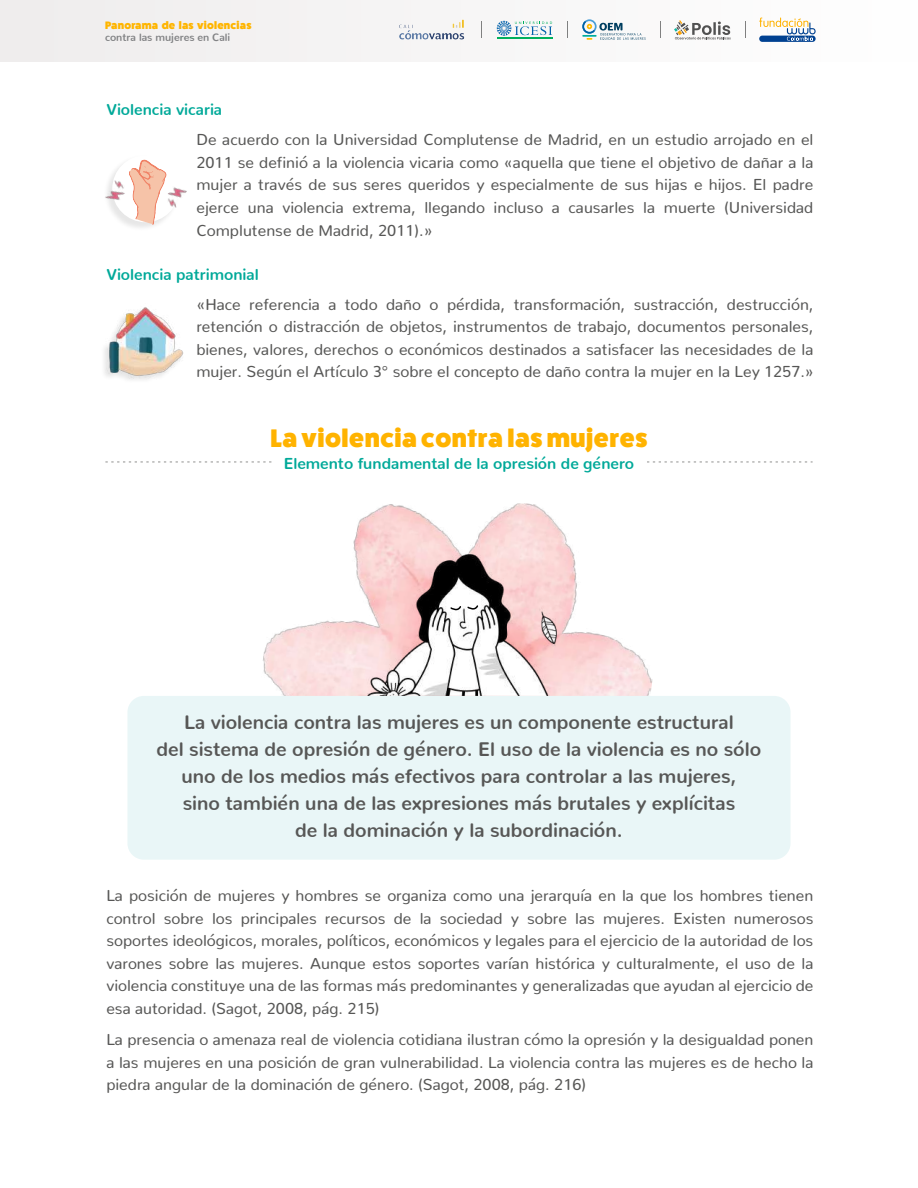
<style>
.page{position:relative;width:918px;height:1188px;background:#fff}
.page>*{position:absolute;margin:0;border:0;box-sizing:border-box;transform-origin:0 0}
.t1{font:25.5px "Fat Frank";letter-spacing:.02em;color:#ffb300}
.t2{font:700 19.5px/27px "Nunito";color:#575756;text-align:center}
.t3{font:15.75px/22.5px "Nunito";color:#575756;text-align:justify}
.t4{font:700 15.75px "Nunito";color:#00a999}
.t5{font:10.8px "Fat Frank";letter-spacing:.02em;color:#ffb500}
.t6{font:700 10.5px "Nunito";color:#818284}
</style>
<div class="page">
<img style="left:263px;top:503px;width:390px;height:193px">
<img style="left:358px;top:543px;width:208px;height:153px">
<svg style="left:450px;top:604px;width:29px;height:8px"></svg>
<img style="left:107px;top:307px;width:76px;height:73px">
<div style="left:127px;top:696px;width:664px;height:164px;background:#e9f6f7;border-radius:16px"></div>
<svg style="left:107px;top:461px;width:164px;height:2px"></svg>
<svg style="left:647px;top:461px;width:164px;height:2px"></svg>
<svg style="left:129px;top:160px;width:38px;height:70px"></svg>
<img style="left:164px;top:186px;width:23px;height:24px">
<img style="left:104px;top:177px;width:21px;height:24px">
<div style="left:0;top:0;width:918px;height:61px;background:#f6f4f4"></div>
<hr style="left:497px;top:38px;width:55px;height:1px;background:#00b05d">
<svg style="left:497px;top:21px;width:55px;height:15px"></svg>
<svg style="left:567px;top:21px;width:1px;height:17px"></svg>
<svg style="left:481px;top:21px;width:1px;height:17px"></svg>
<svg style="left:582px;top:19px;width:64px;height:21px"></svg>
<svg style="left:745px;top:21px;width:1px;height:17px"></svg>
<svg style="left:759px;top:36px;width:57px;height:6px"></svg>
<svg style="left:759px;top:18px;width:57px;height:23px"></svg>
<img style="left:399px;top:19px;width:66px;height:21px">
<svg style="left:674px;top:20px;width:57px;height:19px"></svg>
<p class="t5" style="left:105px;top:18px;width:148px">Panorama de las violencias</p>
<p class="t6" style="left:105px;top:28px;width:127px">contra las mujeres en Cali</p>
<p class="t4" style="left:106px;top:96px;width:117px">Violencia vicaria</p>
<p class="t3" style="left:196px;top:127px;width:619px">De acuerdo con la Universidad Complutense de Madrid, en un estudio arrojado en el 2011 se definió a la violencia vicaria como «aquella que tiene el objetivo de dañar a la mujer a través de sus seres queridos y especialmente de sus hijas e hijos. El padre ejerce una violencia extrema, llegando incluso a causarles la muerte (Universidad Complutense de Madrid, 2011).»</p>
<p class="t4" style="left:106px;top:260px;width:154px">Violencia patrimonial</p>
<p class="t3" style="left:196px;top:291px;width:619px">«Hace referencia a todo daño o pérdida, transformación, sustracción, destrucción, retención o distracción de objetos, instrumentos de trabajo, documentos personales, bienes, valores, derechos o económicos destinados a satisfacer las necesidades de la mujer. Según el Artículo 3° sobre el concepto de daño contra la mujer en la Ley 1257.»</p>
<h1 class="t1" style="left:271px;top:422px;width:379px">La violencia contra las mujeres</h1>
<p class="t4" style="left:284px;top:449px;width:352px">Elemento fundamental de la opresión de género</p>
<p class="t2" style="left:157px;top:707px;width:606px">La violencia contra las mujeres es un componente estructural<br>del sistema de opresión de género. El uso de la violencia es no sólo uno de los medios más efectivos para controlar a las mujeres,<br>sino también una de las expresiones más brutales y explícitas<br>de la dominación y la subordinación.</p>
<p class="t3" style="left:106px;top:883px;width:709px">La posición de mujeres y hombres se organiza como una jerarquía en la que los hombres tienen control sobre los principales recursos de la sociedad y sobre las mujeres. Existen numerosos soportes ideológicos, morales, políticos, económicos y legales para el ejercicio de la autoridad de los varones sobre las mujeres. Aunque estos soportes varían histórica y culturalmente, el uso de la violencia constituye una de las formas más predominantes y generalizadas que ayudan al ejercicio de esa autoridad. (Sagot, 2008, pág. 215)</p>
<p class="t3" style="left:106px;top:1027px;width:709px">La presencia o amenaza real de violencia cotidiana ilustran cómo la opresión y la desigualdad ponen a las mujeres en una posición de gran vulnerabilidad. La violencia contra las mujeres es de hecho la piedra angular de la dominación de género. (Sagot, 2008, pág. 216)</p>
</div>
